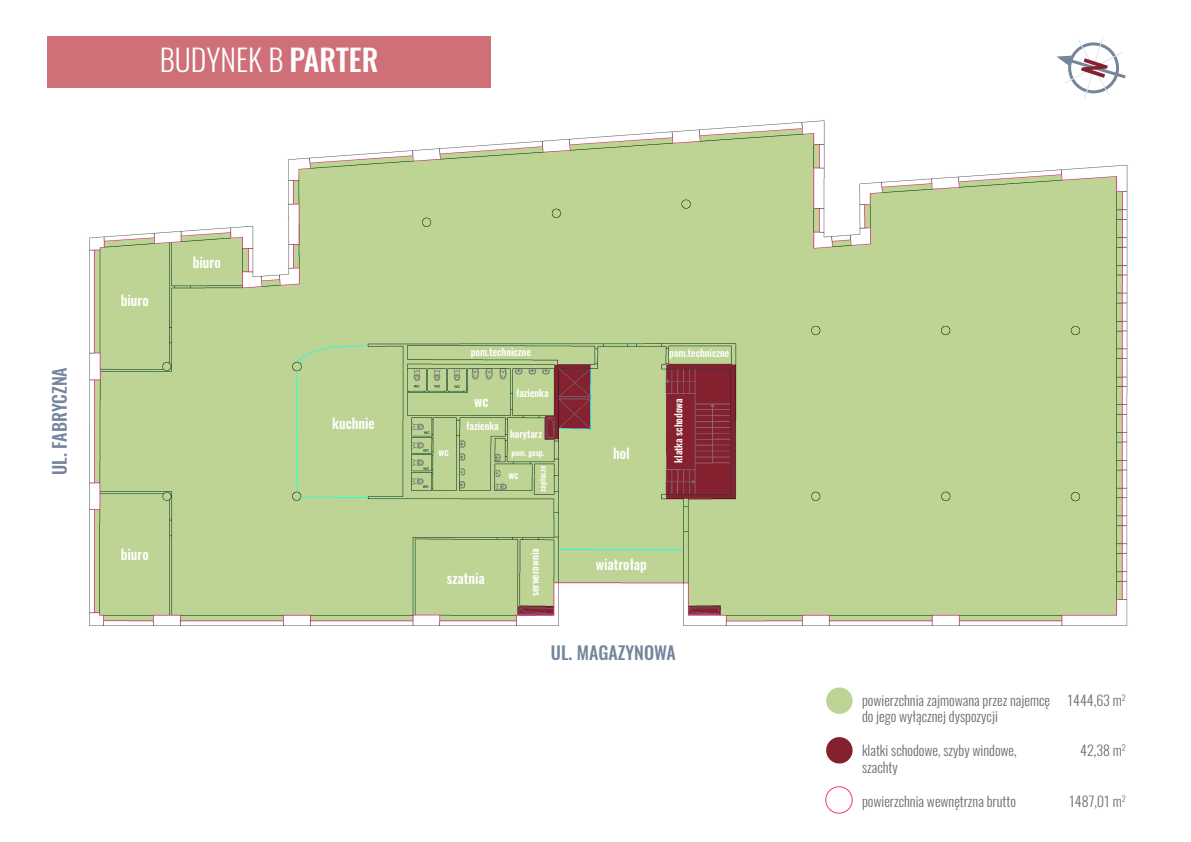
<style>
.page{position:relative;width:1191px;height:842px;background:#fff}
.page>*{position:absolute;margin:0;border:0;box-sizing:border-box;transform-origin:0 0}
.t1{font:300 30px "Oswald";color:#fff}
.t2{font:500 18px "Oswald";color:#74859c}
.t3{font:300 14px/16.8px "Oswald";color:#6c6d70}
.t4{font:500 14px "Oswald";color:#fff}
.t5{font:500 10px "Oswald";color:#fff}
.t6{font:500 8px "Oswald";color:#fff}
.s1{font-weight:500}
</style>
<div class="page">
<img style="left:47px;top:36px;width:1081px;height:778px">
<div style="left:47px;top:36px;width:443px;height:51px;background:#cf7079"></div>
<div style="left:826px;top:687px;width:26px;height:27px;background:#bdd494;border-radius:50%"></div>
<div style="left:826px;top:737px;width:26px;height:26px;background:#85212e;border-radius:50%"></div>
<svg style="left:1056px;top:36px;width:72px;height:63px"></svg>
<div style="left:825px;top:786px;width:27px;height:28px;border:1px solid #e93c7b;border-radius:50%"></div>
<p class="t1" style="left:160px;top:39px;width:220px">BUDYNEK B <span class="s1">PARTER</span></p>
<p class="t2" style="left:47px;top:475px;width:109px;rotate:-90deg">UL. FABRYCZNA</p>
<p class="t4" style="left:121px;top:290px;width:29px">biuro</p>
<p class="t4" style="left:193px;top:252px;width:29px">biuro</p>
<p class="t4" style="left:121px;top:545px;width:29px">biuro</p>
<p class="t4" style="left:332px;top:414px;width:44px">kuchnie</p>
<p class="t5" style="left:438px;top:445px;width:12px">wc</p>
<p class="t5" style="left:471px;top:345px;width:62px">pom.techniczne</p>
<p class="t5" style="left:669px;top:346px;width:62px">pom.techniczne</p>
<p class="t4" style="left:474px;top:391px;width:16px">wc</p>
<p class="t5" style="left:466px;top:419px;width:34px">łazienka</p>
<p class="t5" style="left:516px;top:386px;width:34px">łazienka</p>
<p class="t5" style="left:510px;top:427px;width:33px">korytarz</p>
<p class="t5" style="left:508px;top:468px;width:12px">wc</p>
<p class="t6" style="left:511px;top:447px;width:34px">pom. gosp.</p>
<p class="t6" style="left:537px;top:492px;width:28px;rotate:-90deg">zaplecze</p>
<p class="t4" style="left:613px;top:444px;width:18px">hol</p>
<p class="t5" style="left:671px;top:463px;width:66px;rotate:-90deg">klatka schodowa</p>
<p class="t4" style="left:447px;top:569px;width:40px">szatnia</p>
<p class="t5" style="left:528px;top:596px;width:49px;rotate:-90deg">serwerownia</p>
<p class="t4" style="left:596px;top:554px;width:53px">wiatrołap</p>
<p class="t2" style="left:551px;top:640px;width:127px">UL. MAGAZYNOWA</p>
<p class="t3" style="left:862px;top:692px;width:189px">powierzchnia zajmowana przez najemcę do jego wyłącznej dyspozycji</p>
<p class="t3" style="left:862px;top:742px;width:156px">klatki schodowe, szyby windowe, szachty</p>
<p class="t3" style="left:862px;top:792px;width:155px">powierzchnia wewnętrzna brutto</p>
<p class="t3" style="left:1067px;top:692px;width:60px">1444,63 m<sup>2</sup></p>
<p class="t3" style="left:1080px;top:742px;width:47px">42,38 m<sup>2</sup></p>
<p class="t3" style="left:1068px;top:792px;width:58px">1487,01 m<sup>2</sup></p>
</div>
